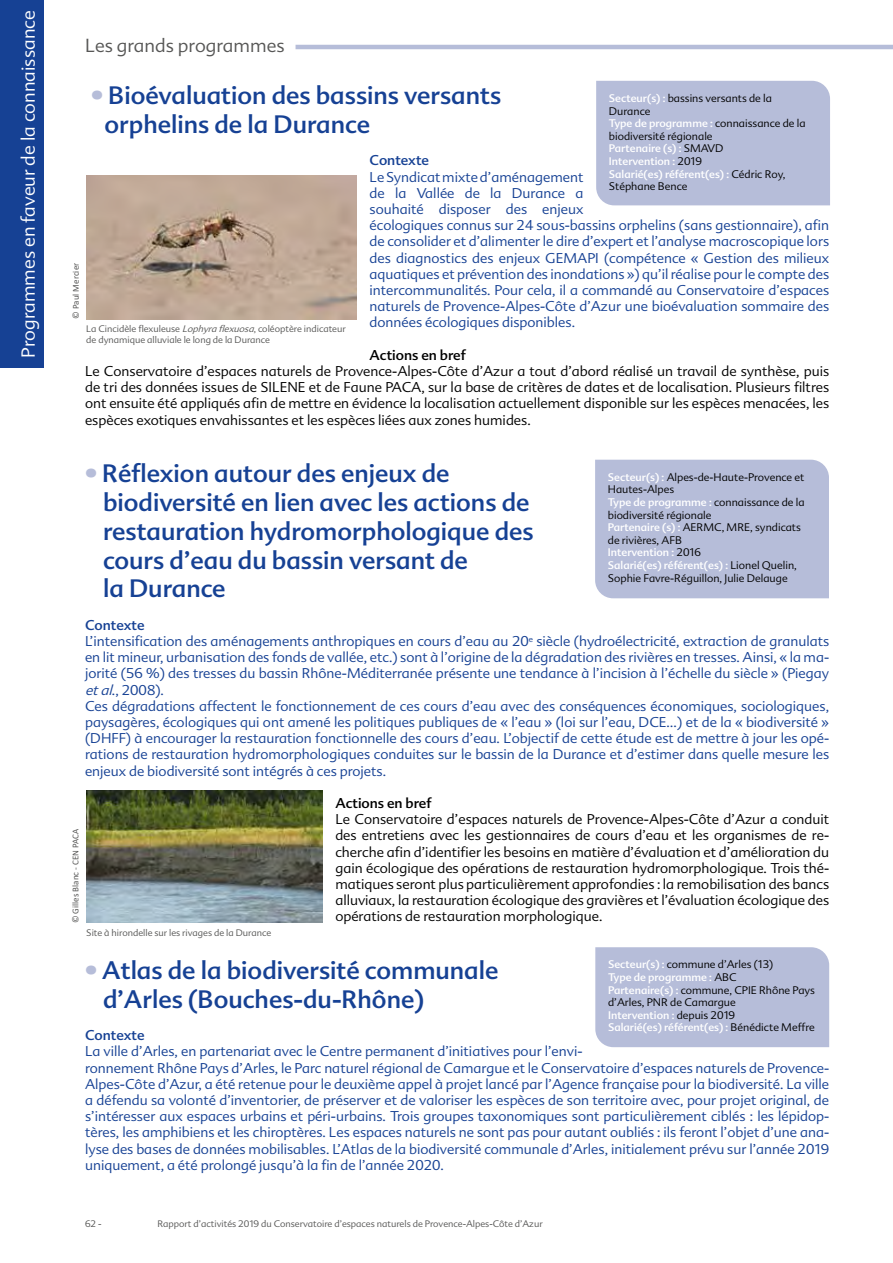
<style>
.page{position:relative;width:893px;height:1263px;background:#fff}
.page>*{position:absolute;margin:0;border:0;box-sizing:border-box;transform-origin:0 0}
.t1{font:24px/28.8px "Advert";color:#164194}
.t2{font:300 18px "Advert";color:#fff}
.t3{font:300 18px "Advert";color:#575756}
.t4{font:300 13.5px/16.2px "Advert";color:#164194}
.t5{font:300 13.5px/16.2px "Advert";color:#000;text-align:justify}
.t6{font:13.5px "Advert";color:#000}
.t7{font:13.5px "Advert";color:#164194}
.t8{font:300 10.5px/12.6px "Advert";color:#000}
.t9{font:300 9px/10.8px "Advert";color:#575756}
.t10{font:9px "Calibri";color:#575756}
.s1{color:#b6bdd9}
.s2{font-weight:400}
.s3{font-style:italic}
.s4{font-weight:400;color:#fff}
</style>
<div class="page">
<img style="left:86px;top:175px;width:271px;height:144px">
<div style="left:596px;top:81px;width:234px;height:124px;background:#b6bdd9"></div>
<div style="left:595px;top:460px;width:234px;height:138px;background:#b6bdd9"></div>
<div style="left:0;top:0;width:43px;height:367px;background:#164194"></div>
<hr style="left:296px;top:45px;width:597px;height:4px;background:#b6bdd9">
<div style="left:595px;top:947px;width:234px;height:100px;background:#b6bdd9"></div>
<img style="left:86px;top:791px;width:237px;height:132px">
<h2 class="t2" style="left:18px;top:358px;width:349px;rotate:-90deg">Programmes en faveur de la connaissance</h2>
<h2 class="t3" style="left:85px;top:35px;width:201px">Les grands programmes</h2>
<h1 class="t1" style="left:105px;top:81px;width:398px;text-indent:-13px"><span class="s1">•</span> Bioévaluation des bassins versants orphelins de la Durance</h1>
<p class="t7" style="left:370px;top:152px;width:61px">Contexte</p>
<p class="t4" style="left:370px;top:169px;width:461px">Le Syndicat mixte d’aménagement<br>de la Vallée de la Durance a<br>souhaité disposer des enjeux<br>écologiques connus sur 24 sous-bassins orphelins (sans gestionnaire), afin de consolider et d’alimenter le dire d’expert et l’analyse macroscopique lors des diagnostics des enjeux GEMAPI (compétence « Gestion des milieux aquatiques et prévention des inondations ») qu’il réalise pour le compte des intercommunalités. Pour cela, il a commandé au Conservatoire d’espaces naturels de Provence-Alpes-Côte d’Azur une bioévaluation sommaire des données écologiques disponibles.</p>
<p class="t6" style="left:370px;top:347px;width:98px">Actions en bref</p>
<p class="t5" style="left:85px;top:363px;width:746px">Le Conservatoire d’espaces naturels de Provence-Alpes-Côte d’Azur a tout d’abord réalisé un travail de synthèse, puis de tri des données issues de SILENE et de Faune PACA, sur la base de critères de dates et de localisation. Plusieurs filtres ont ensuite été appliqués afin de mettre en évidence la localisation actuellement disponible sur les espèces menacées, les espèces exotiques envahissantes et les espèces liées aux zones humides.</p>
<h1 class="t1" style="left:103px;top:459px;width:432px;text-indent:-18px"><span class="s1">•</span> Réflexion autour des enjeux de biodiversité en lien avec les actions de restauration hydromorphologique des cours d’eau du bassin versant de<br>la Durance</h1>
<p class="t4" style="left:85px;top:617px;width:746px"><span class="s2">Contexte<br></span>L’intensification des aménagements anthropiques en cours d’eau au 20<sup>e</sup> siècle (hydroélectricité, extraction de granulats en lit mineur, urbanisation des fonds de vallée, etc.) sont à l’origine de la dégradation des rivières en tresses. Ainsi, « la ma&shy;jorité (56 %) des tresses du bassin Rhône-Méditerranée présente une tendance à l’incision à l’échelle du siècle » (Piegay <span class="s3">etal</span>., 2008).<br>Ces dégradations affectent le fonctionnement de ces cours d’eau avec des conséquences économiques, sociologiques, paysagères, écologiques qui ont amené les politiques publiques de « l’eau » (loi sur l’eau, DCE…) et de la « biodiversité » (DHFF) à encourager la restauration fonctionnelle des cours d’eau. L’objectif de cette étude est de mettre à jour les opé&shy;rations de restauration hydromorphologiques conduites sur le bassin de la Durance et d’estimer dans quelle mesure les enjeux de biodiversité sont intégrés à ces projets.</p>
<p class="t6" style="left:335px;top:795px;width:98px">Actions en bref</p>
<p class="t5" style="left:335px;top:811px;width:495px">Le Conservatoire d’espaces naturels de Provence-Alpes-Côte d’Azur a conduit des entretiens avec les gestionnaires de cours d’eau et les organismes de re&shy;cherche afin d’identifier les besoins en matière d’évaluation et d’amélioration du gain écologique des opérations de restauration hydromorphologique. Trois thé&shy;matiques seront plus particulièrement approfondies : la remobilisation des bancs alluviaux, la restauration écologique des gravières et l’évaluation écologique des opérations de restauration morphologique.</p>
<h1 class="t1" style="left:103px;top:956px;width:397px;text-indent:-18px"><span class="s1">•</span> Atlas de la biodiversité communale d’Arles (Bouches-du-Rhône)</h1>
<p class="t7" style="left:85px;top:1027px;width:61px">Contexte</p>
<p class="t4" style="left:85px;top:1044px;width:746px">La ville d’Arles, en partenariat avec le Centre permanent d’initiatives pour l’envi-<br>ronnement Rhône Pays d’Arles, le Parc naturel régional de Camargue et le Conservatoire d’espaces naturels de Provence-Alpes-Côte d’Azur, a été retenue pour le deuxième appel à projet lancé par l’Agence française pour la biodiversité. La ville a défendu sa volonté d’inventorier, de préserver et de valoriser les espèces de son territoire avec, pour projet original, de s’intéresser aux espaces urbains et péri-urbains. Trois groupes taxonomiques sont particulièrement ciblés : les lépidop&shy;tères, les amphibiens et les chiroptères. Les espaces naturels ne sont pas pour autant oubliés : ils feront l’objet d’une ana&shy;lyse des bases de données mobilisables. L’Atlas de la biodiversité communale d’Arles, initialement prévu sur l’année 2019 uniquement, a été prolongé jusqu’à la fin de l’année 2020.</p>
<p class="t8" style="left:609px;top:92px;width:198px"><span class="s4">Secteur(s) :</span> bassins versants de la<br>Durance<br><span class="s4">Type de programme :</span> connaissance de la biodiversité régionale<br><span class="s4">Partenaire (s) :</span> SMAVD<br><span class="s4">Intervention :</span> 2019<br><span class="s4">Salarié(es) référent(es) :</span> Cédric Roy,<br>Stéphane Bence</p>
<p class="t10" style="left:70px;top:319px;width:57px;rotate:-90deg">© Paul Mercier</p>
<p class="t9" style="left:86px;top:324px;width:261px">La Cincidèle flexuleuse <span class="s3">Lophyraflexuosa</span>, coléoptère indicateur de dynamique alluviale le long de la Durance</p>
<p class="t8" style="left:608px;top:471px;width:198px"><span class="s4">Secteur(s) :</span> Alpes-de-Haute-Provence et<br>Hautes-Alpes<br><span class="s4">Type de programme :</span> connaissance de la biodiversité régionale<br><span class="s4">Partenaire (s) :</span> AERMC, MRE, syndicats de rivières, AFB<br><span class="s4">Intervention :</span> 2016<br><span class="s4">Salarié(es) référent(es) :</span> Lionel Quelin,<br>Sophie Favre-Réguillon, Julie Delauge</p>
<p class="t10" style="left:69px;top:923px;width:96px;rotate:-90deg">© Gilles Blanc - CEN PACA</p>
<p class="t9" style="left:86px;top:928px;width:187px">Site à hirondelle sur les rivages de la Durance</p>
<p class="t8" style="left:608px;top:958px;width:208px"><span class="s4">Secteur(s) :</span> commune d’Arles (13)<br><span class="s4">Type de programme :</span> ABC<br><span class="s4">Partenaire(s) :</span> commune, CPIE Rhône Pays d’Arles, PNR de Camargue<br><span class="s4">Intervention :</span> depuis 2019<br><span class="s4">Salarié(es) référent(es) :</span> Bénédicte Meffre</p>
<p class="t9" style="left:85px;top:1219px;width:18px">62 -</p>
<p class="t9" style="left:157px;top:1219px;width:387px">Rapport d’activités 2019 du Conservatoire d’espaces naturels de Provence-Alpes-Côte d’Azur</p>
</div>
